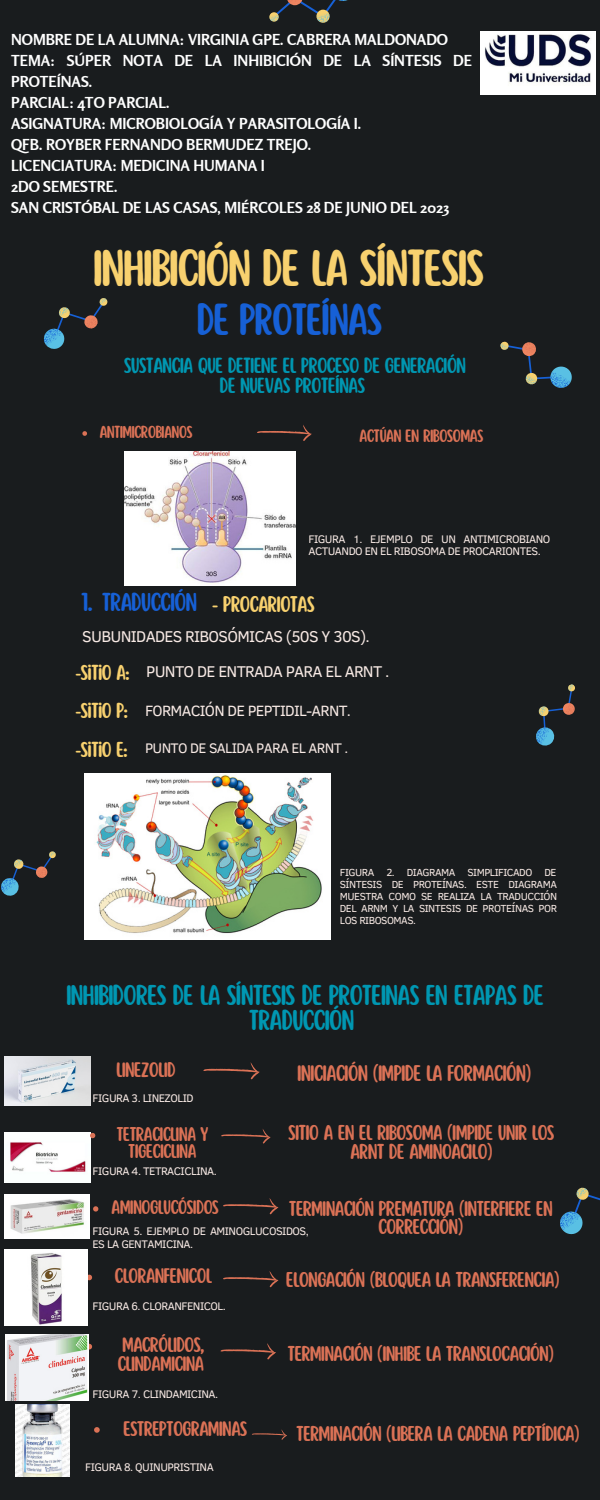
<style>
.page{position:relative;width:600px;height:1500px;background:#191c1e}
.page>*{position:absolute;margin:0;border:0;box-sizing:border-box;transform-origin:0 0}
.t1{font:45.5px "Scripter";letter-spacing:-.045em;color:#f8d16f}
.t2{font:39.3px "Scripter";letter-spacing:-.045em;color:#1660d6}
.t3{font:25.1px/25.5px "Scripter";letter-spacing:-.045em;color:#0097b2;text-align:center}
.t4{font:22.6px "Scripter";letter-spacing:-.045em;color:#1660d6}
.t5{font:19.9px "Scripter";letter-spacing:-.045em;color:#db7256}
.t6{font:19.8px "Scripter";letter-spacing:-.045em;color:#f8d16f}
.t7{font:19.2px/19.5px "Scripter";letter-spacing:-.045em;color:#0097b2;text-align:center}
.t8{font:18.9px "Scripter";letter-spacing:-.045em;color:#f8d16f}
.t9{font:18.8px/19px "Scripter";letter-spacing:-.045em;color:#db7256;text-align:center}
.t10{font:18.5px/18.6px "Scripter";letter-spacing:-.045em;color:#db7256}
.t11{font:17.4px/17.5px "Scripter";letter-spacing:-.045em;color:#db7256;text-align:center}
.t12{font:17.3px "Scripter";letter-spacing:-.045em;color:#db7256}
.t13{font:16px "Clear Sans";letter-spacing:-.045em;color:#f7e9e4}
.t14{font:15.7px "Scripter";letter-spacing:-.045em;color:#db7256}
.t15{font:15.3px "Clear Sans";letter-spacing:-.045em;color:#f7e9e4}
.t16{font:15.3px "Scripter";letter-spacing:-.045em;color:#db7256}
.t17{font:700 15.1px/21px "Rosario";color:#fff}
.t18{font:14.2px "Clear Sans";letter-spacing:-.045em;color:#f7e9e4}
.t19{font:11.3px/12.8px "Clear Sans";letter-spacing:-.045em;color:#f7e9e4}
.t20{font:10.5px/12px "Clear Sans";letter-spacing:-.045em;color:#f7e9e4;text-align:justify}
</style>
<div class="page">
<svg style="left:500px;top:341px;width:72px;height:47px"></svg>
<svg style="left:536px;top:684px;width:39px;height:62px"></svg>
<svg style="left:1px;top:851px;width:55px;height:45px"></svg>
<svg style="left:560px;top:1187px;width:40px;height:48px"></svg>
<svg style="left:43px;top:298px;width:65px;height:51px"></svg>
<svg style="left:269px;top:0;width:79px;height:23px"></svg>
<img style="left:480px;top:31px;width:115px;height:63px">
<svg style="left:257px;top:425px;width:55px;height:16px"></svg>
<svg style="left:203px;top:1062px;width:57px;height:17px"></svg>
<svg style="left:221px;top:1129px;width:50px;height:15px"></svg>
<svg style="left:93px;top:1206px;width:5px;height:6px"></svg>
<svg style="left:223px;top:1198px;width:56px;height:16px"></svg>
<svg style="left:88px;top:1275px;width:4px;height:5px"></svg>
<svg style="left:223px;top:1271px;width:56px;height:16px"></svg>
<svg style="left:89px;top:1344px;width:3px;height:5px"></svg>
<svg style="left:220px;top:1343px;width:56px;height:17px"></svg>
<svg style="left:94px;top:1427px;width:6px;height:6px"></svg>
<svg style="left:252px;top:1429px;width:35px;height:11px"></svg>
<img style="left:124px;top:452px;width:171px;height:134px">
<img style="left:84px;top:774px;width:247px;height:165px">
<img style="left:4px;top:1057px;width:87px;height:49px">
<img style="left:5px;top:1133px;width:86px;height:49px">
<img style="left:5px;top:1195px;width:84px;height:44px">
<img style="left:4px;top:1249px;width:84px;height:77px">
<img style="left:5px;top:1335px;width:84px;height:66px">
<img style="left:15px;top:1404px;width:54px;height:72px">
<svg style="left:82px;top:431px;width:5px;height:5px"></svg>
<svg style="left:90px;top:1133px;width:5px;height:5px"></svg>
<p class="t17" style="left:11px;top:29px;width:438px">NOMBRE DE LA ALUMNA: VIRGINIA GPE. CABRERA MALDONADO</p>
<p class="t17" style="left:11px;top:50px;width:462px">TEMA: SÚPER NOTA DE LA INHIBICIÓN DE LA SÍNTESIS DE<br>PROTEÍNAS.</p>
<p class="t17" style="left:11px;top:92px;width:160px">PARCIAL: 4TO PARCIAL.</p>
<p class="t17" style="left:11px;top:113px;width:352px">ASIGNATURA: MICROBIOLOGÍA Y PARASITOLOGÍA I.</p>
<p class="t17" style="left:11px;top:134px;width:302px">QFB. ROYBER FERNANDO BERMUDEZ TREJO.</p>
<p class="t17" style="left:11px;top:155px;width:255px">LICENCIATURA: MEDICINA HUMANA I</p>
<p class="t17" style="left:11px;top:176px;width:108px">2DO SEMESTRE.</p>
<p class="t17" style="left:11px;top:197px;width:440px">SAN CRISTÓBAL DE LAS CASAS, MIÉRCOLES 28 DE JUNIO DEL 2023</p>
<p class="t1" style="left:93px;top:245px;width:393px">INHIBICIÓN DE LA SÍNTESIS</p>
<p class="t2" style="left:197px;top:299px;width:188px">DE PROTEÍNAS</p>
<p class="t7" style="left:124px;top:357px;width:344px">SUSTANCIA QUE DETIENE EL PROCESO DE GENERACIÓN<br>DE NUEVAS PROTEÍNAS</p>
<p class="t16" style="left:99px;top:424px;width:95px">ANTIMICROBIANOS</p>
<p class="t14" style="left:359px;top:428px;width:126px">ACTÚAN EN RIBOSOMAS</p>
<p class="t19" style="left:308px;top:532px;width:244px">FIGURA 1. EJEMPLO DE UN ANTIMICROBIANO<br>ACTUANDO EN EL RIBOSOMA DE PROCARIONTES.</p>
<p class="t4" style="left:81px;top:591px;width:118px">1. TRADUCCIÓN</p>
<p class="t6" style="left:212px;top:594px;width:105px">- PROCARIOTAS</p>
<p class="t13" style="left:82px;top:625px;width:289px">SUBUNIDADES RIBOSÓMICAS (50S Y 30S).</p>
<p class="t8" style="left:75px;top:663px;width:56px">-SITIO A:</p>
<p class="t8" style="left:75px;top:701px;width:55px">-SITIO P:</p>
<p class="t8" style="left:75px;top:740px;width:54px">-SITIO E:</p>
<p class="t13" style="left:146px;top:660px;width:245px">PUNTO DE ENTRADA PARA EL ARNT .</p>
<p class="t15" style="left:145px;top:700px;width:208px">FORMACIÓN DE PEPTIDIL-ARNT.</p>
<p class="t18" style="left:145px;top:737px;width:205px">PUNTO DE SALIDA PARA EL ARNT .</p>
<p class="t20" style="left:340px;top:866px;width:219px">FIGURA 2. DIAGRAMA SIMPLIFICADO DE SÍNTESIS DE PROTEÍNAS. ESTE DIAGRAMA MUESTRA COMO SE REALIZA LA TRADUCCIÓN DEL ARNM Y LA SINTESIS DE PROTEÍNAS POR LOS RIBOSOMAS.</p>
<p class="t3" style="left:66px;top:983px;width:480px">INHIBIDORES DE LA SÍNTESIS DE PROTEINAS EN ETAPAS DE<br>TRADUCCIÓN</p>
<p class="t5" style="left:297px;top:1063px;width:236px">INICIACIÓN (IMPIDE LA FORMACIÓN)</p>
<p class="t10" style="left:116px;top:1061px;width:61px">LINEZOLID</p>
<p class="t19" style="left:93px;top:1091px;width:102px">FIGURA 3. LINEZOLID</p>
<p class="t11" style="left:116px;top:1126px;width:94px">TETRACICLINA Y<br>TIGECICLINA</p>
<p class="t9" style="left:288px;top:1124px;width:268px">SITIO A EN EL RIBOSOMA (IMPIDE UNIR LOS<br>ARNT DE AMINOACILO)</p>
<p class="t9" style="left:289px;top:1200px;width:266px">TERMINACIÓN PREMATURA (INTERFIERE EN<br>CORRECCIÓN)</p>
<p class="t9" style="left:286px;top:1271px;width:275px">ELONGACIÓN (BLOQUEA LA TRANSFERENCIA)</p>
<p class="t19" style="left:93px;top:1164px;width:126px">FIGURA 4. TETRACICLINA.</p>
<p class="t12" style="left:111px;top:1199px;width:109px">AMINOGLUCÓSIDOS</p>
<p class="t19" style="left:92px;top:1224px;width:218px">FIGURA 5. EJEMPLO DE AMINOGLUCOSIDOS,<br>ES LA GENTAMICINA.</p>
<p class="t10" style="left:115px;top:1267px;width:99px">CLORANFENICOL</p>
<p class="t19" style="left:92px;top:1299px;width:135px">FIGURA 6. CLORANFENICOL.</p>
<p class="t10" style="left:118px;top:1337px;width:89px">MACRÓLIDOS,<br>CLINDAMICINA</p>
<p class="t19" style="left:92px;top:1387px;width:127px">FIGURA 7. CLINDAMICINA.</p>
<p class="t10" style="left:123px;top:1420px;width:126px">ESTREPTOGRAMINAS</p>
<p class="t19" style="left:85px;top:1460px;width:130px">FIGURA 8. QUINUPRISTINA</p>
<p class="t9" style="left:287px;top:1345px;width:268px">TERMINACIÓN (INHIBE LA TRANSLOCACIÓN)</p>
<p class="t9" style="left:296px;top:1425px;width:285px">TERMINACIÓN (LIBERA LA CADENA PEPTÍDICA)</p>
</div>
